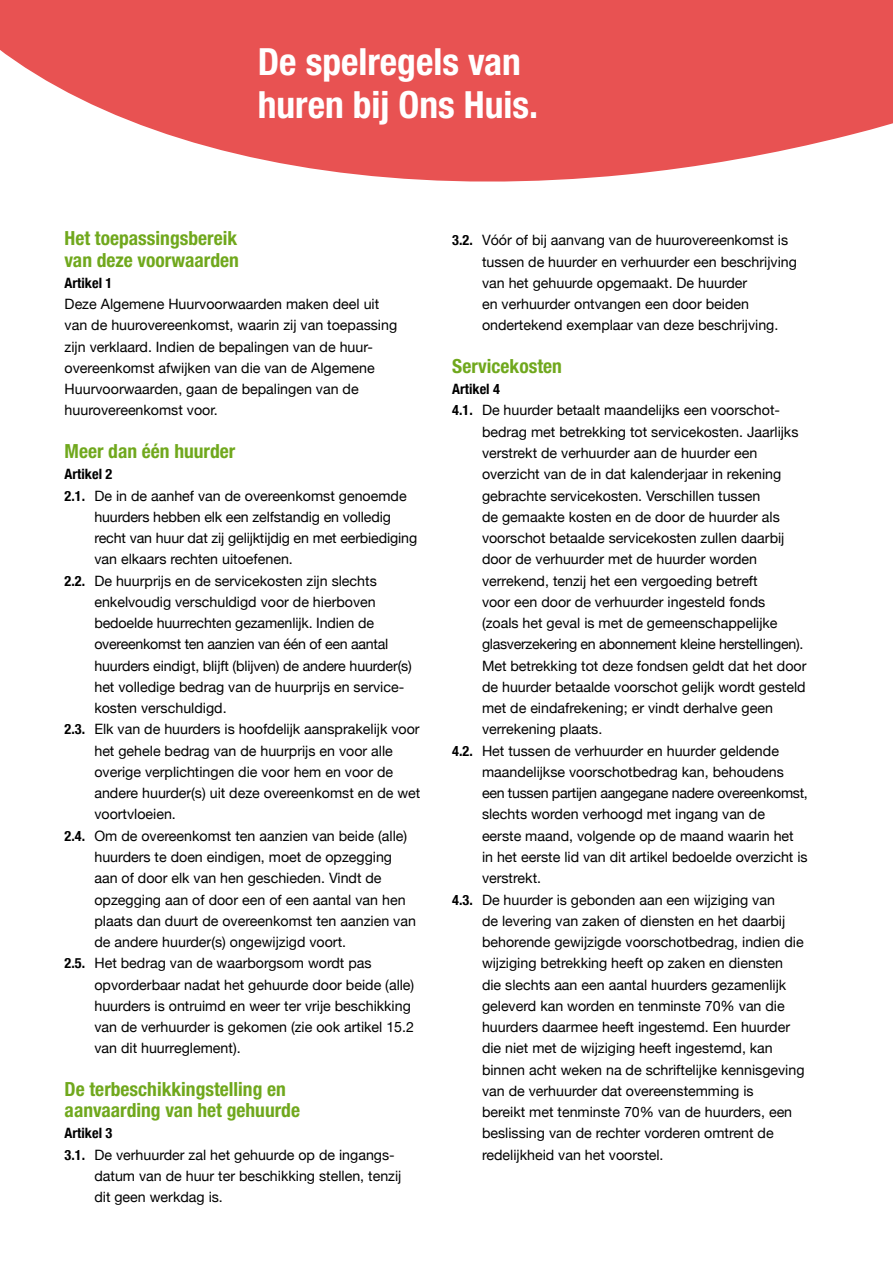
<style>
.page{position:relative;width:893px;height:1263px;background:#fff}
.page>*{position:absolute;margin:0;border:0;box-sizing:border-box;transform-origin:0 0}
.t1{font:700 condensed 37.5px/42.5px "Helvetica Neue LT Std";color:#fff}
.t2{font:700 condensed 19.5px/21.3px "Helvetica Neue LT Std";color:#70a81d}
.t3{font:14.25px/21.3px "Helvetica Neue";color:#000}
.t4{font:14.25px "Helvetica Neue";letter-spacing:-.02em;color:#000}
.t5{font:700 condensed 14.25px "Helvetica Neue";color:#000}
.s1{font-weight:700;font-stretch:condensed}
</style>
<div class="page">
<svg style="left:0;top:0;width:893px;height:182px;fill:#e85252"></svg>
<h1 class="t1" style="left:258px;top:40px;width:282px">De spelregels van huren bij Ons Huis.</h1>
<h2 class="t2" style="left:65px;top:228px;width:176px">Het toepassingsbereik van deze voorwaarden</h2>
<p class="t5" style="left:65px;top:271px;width:49px">Artikel 1</p>
<p class="t3" style="left:65px;top:293px;width:334px">Deze Algemene Huurvoorwaarden maken deel uit van de huurovereenkomst, waarin zij van toepassing zijn verklaard. Indien de bepalingen van de huur&shy;overeenkomst afwijken van die van de Algemene Huurvoorwaarden, gaan de bepalingen van de huurovereenkomst voor.</p>
<h2 class="t2" style="left:65px;top:440px;width:172px">Meer dan één huurder</h2>
<p class="t5" style="left:65px;top:462px;width:49px">Artikel 2</p>
<p class="t3" style="left:65px;top:485px;width:344px"><span class="s1">2.1.</span> De in de aanhef van de overeenkomst genoemde</p>
<p class="t3" style="left:94px;top:506px;width:298px">huurders hebben elk een zelfstandig en volledig</p>
<p class="t3" style="left:94px;top:527px;width:324px">recht van huur dat zij gelijktijdig en met eerbiediging</p>
<p class="t3" style="left:94px;top:548px;width:200px">van elkaars rechten uitoefenen.</p>
<p class="t3" style="left:65px;top:570px;width:314px"><span class="s1">2.2.</span> De huurprijs en de servicekosten zijn slechts</p>
<p class="t3" style="left:94px;top:591px;width:283px">enkelvoudig verschuldigd voor de hierboven</p>
<p class="t3" style="left:94px;top:612px;width:281px">bedoelde huurrechten gezamenlijk. Indien de</p>
<p class="t4" style="left:94px;top:636px;width:295px">overeenkomst ten aanzien van één of een aantal</p>
<p class="t3" style="left:94px;top:655px;width:319px">huurders eindigt, blijft (blijven) de andere huurder(s)</p>
<p class="t3" style="left:94px;top:676px;width:310px">het volledige bedrag van de huurprijs en service-</p>
<p class="t3" style="left:94px;top:697px;width:134px">kosten verschuldigd.</p>
<p class="t3" style="left:65px;top:718px;width:356px"><span class="s1">2.3.</span> Elk van de huurders is hoofdelijk aansprakelijk voor</p>
<p class="t3" style="left:94px;top:740px;width:300px">het gehele bedrag van de huurprijs en voor alle</p>
<p class="t3" style="left:94px;top:761px;width:300px">overige verplichtingen die voor hem en voor de</p>
<p class="t3" style="left:94px;top:782px;width:327px">andere huurder(s) uit deze overeenkomst en de wet</p>
<p class="t3" style="left:94px;top:803px;width:83px">voortvloeien.</p>
<p class="t3" style="left:65px;top:825px;width:344px"><span class="s1">2.4.</span> Om de overeenkomst ten aanzien van beide (alle)</p>
<p class="t3" style="left:94px;top:846px;width:299px">huurders te doen eindigen, moet de opzegging</p>
<p class="t3" style="left:94px;top:867px;width:289px">aan of door elk van hen geschieden. Vindt de</p>
<p class="t3" style="left:94px;top:889px;width:313px">opzegging aan of door een of een aantal van hen</p>
<p class="t3" style="left:94px;top:910px;width:323px">plaats dan duurt de overeenkomst ten aanzien van</p>
<p class="t3" style="left:94px;top:931px;width:253px">de andere huurder(s) ongewijzigd voort.</p>
<p class="t3" style="left:65px;top:952px;width:309px"><span class="s1">2.5.</span> Het bedrag van de waarborgsom wordt pas</p>
<p class="t3" style="left:94px;top:974px;width:321px">opvorderbaar nadat het gehuurde door beide (alle)</p>
<p class="t3" style="left:94px;top:995px;width:318px">huurders is ontruimd en weer ter vrije beschikking</p>
<p class="t3" style="left:94px;top:1016px;width:321px">van de verhuurder is gekomen (zie ook artikel 15.2</p>
<p class="t3" style="left:94px;top:1037px;width:148px">van dit huurreglement).</p>
<h2 class="t2" style="left:65px;top:1078px;width:237px">De terbeschikkingstelling en aanvaarding van het gehuurde</h2>
<p class="t5" style="left:65px;top:1121px;width:49px">Artikel 3</p>
<p class="t3" style="left:65px;top:1144px;width:330px"><span class="s1">3.1.</span> De verhuurder zal het gehuurde op de ingangs-</p>
<p class="t3" style="left:94px;top:1165px;width:308px">datum van de huur ter beschikking stellen, tenzij</p>
<p class="t3" style="left:94px;top:1186px;width:130px">dit geen werkdag is.</p>
<p class="t3" style="left:482px;top:229px;width:316px;text-indent:-30px"><span class="s1">3.2.</span> Vóór of bij aanvang van de huurovereenkomst is tussen de huurder en verhuurder een beschrijving van het gehuurde opgemaakt. De huurder<br>en verhuurder ontvangen een door beiden ondertekend exemplaar van deze beschrijving.</p>
<h2 class="t2" style="left:452px;top:355px;width:111px">Servicekosten</h2>
<p class="t5" style="left:452px;top:377px;width:49px">Artikel 4</p>
<p class="t3" style="left:452px;top:400px;width:328px"><span class="s1">4.1.</span> De huurder betaalt maandelijks een voorschot-</p>
<p class="t3" style="left:482px;top:421px;width:318px">bedrag met betrekking tot servicekosten. Jaarlijks</p>
<p class="t3" style="left:482px;top:442px;width:277px">verstrekt de verhuurder aan de huurder een</p>
<p class="t3" style="left:482px;top:463px;width:301px">overzicht van de in dat kalenderjaar in rekening</p>
<p class="t3" style="left:482px;top:485px;width:280px">gebrachte servicekosten. Verschillen tussen</p>
<p class="t3" style="left:482px;top:506px;width:299px">de gemaakte kosten en de door de huurder als</p>
<p class="t3" style="left:482px;top:527px;width:304px">voorschot betaalde servicekosten zullen daarbij</p>
<p class="t3" style="left:482px;top:548px;width:277px">door de verhuurder met de huurder worden</p>
<p class="t3" style="left:482px;top:570px;width:277px">verrekend, tenzij het een vergoeding betreft</p>
<p class="t3" style="left:482px;top:591px;width:285px">voor een door de verhuurder ingesteld fonds</p>
<p class="t3" style="left:482px;top:612px;width:297px">(zoals het geval is met de gemeenschappelijke</p>
<p class="t4" style="left:482px;top:636px;width:323px">glasverzekering en abonnement kleine herstellingen).</p>
<p class="t3" style="left:482px;top:655px;width:326px">Met betrekking tot deze fondsen geldt dat het door</p>
<p class="t3" style="left:482px;top:676px;width:325px">de huurder betaalde voorschot gelijk wordt gesteld</p>
<p class="t3" style="left:482px;top:697px;width:292px">met de eindafrekening; er vindt derhalve geen</p>
<p class="t3" style="left:482px;top:718px;width:122px">verrekening plaats.</p>
<p class="t3" style="left:452px;top:740px;width:328px"><span class="s1">4.2.</span> Het tussen de verhuurder en huurder geldende</p>
<p class="t3" style="left:482px;top:761px;width:303px">maandelijkse voorschotbedrag kan, behoudens</p>
<p class="t4" style="left:482px;top:785px;width:327px">een tussen partijen aangegane nadere overeenkomst,</p>
<p class="t3" style="left:482px;top:803px;width:284px">slechts worden verhoogd met ingang van de</p>
<p class="t3" style="left:482px;top:825px;width:313px">eerste maand, volgende op de maand waarin het</p>
<p class="t3" style="left:482px;top:846px;width:327px">in het eerste lid van dit artikel bedoelde overzicht is</p>
<p class="t3" style="left:482px;top:867px;width:61px">verstrekt.</p>
<p class="t3" style="left:452px;top:889px;width:324px"><span class="s1">4.3.</span> De huurder is gebonden aan een wijziging van</p>
<p class="t3" style="left:482px;top:910px;width:305px">de levering van zaken of diensten en het daarbij</p>
<p class="t3" style="left:482px;top:931px;width:323px">behorende gewijzigde voorschotbedrag, indien die</p>
<p class="t3" style="left:482px;top:952px;width:303px">wijziging betrekking heeft op zaken en diensten</p>
<p class="t3" style="left:482px;top:974px;width:306px">die slechts aan een aantal huurders gezamenlijk</p>
<p class="t3" style="left:482px;top:995px;width:304px">geleverd kan worden en tenminste 70% van die</p>
<p class="t3" style="left:482px;top:1016px;width:310px">huurders daarmee heeft ingestemd. Een huurder</p>
<p class="t3" style="left:482px;top:1037px;width:292px">die niet met de wijziging heeft ingestemd, kan</p>
<p class="t3" style="left:482px;top:1059px;width:324px">binnen acht weken na de schriftelijke kennisgeving</p>
<p class="t3" style="left:482px;top:1080px;width:273px">van de verhuurder dat overeenstemming is</p>
<p class="t3" style="left:482px;top:1101px;width:312px">bereikt met tenminste 70% van de huurders, een</p>
<p class="t3" style="left:482px;top:1122px;width:293px">beslissing van de rechter vorderen omtrent de</p>
<p class="t3" style="left:482px;top:1144px;width:183px">redelijkheid van het voorstel.</p>
</div>
